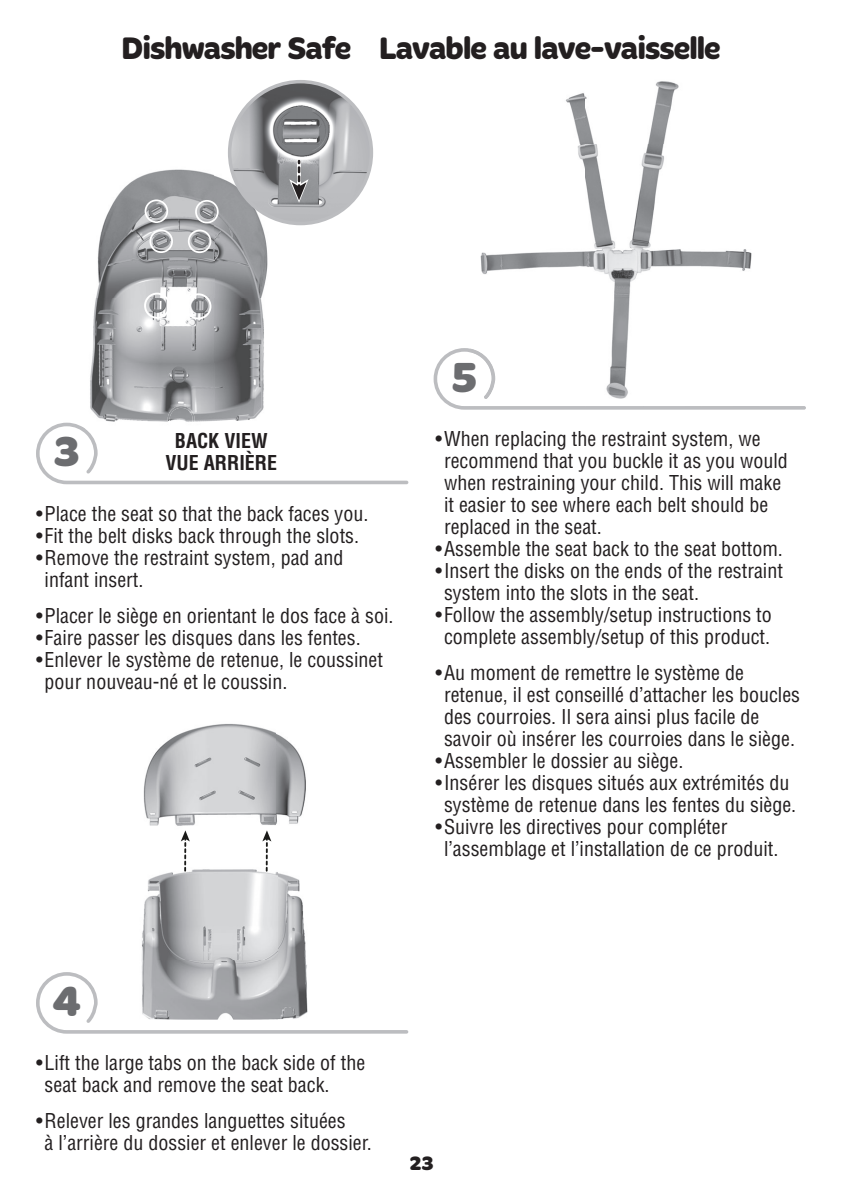
<style>
.page{position:relative;width:842px;height:1191px;background:#fff}
.page>*{position:absolute;margin:0;border:0;box-sizing:border-box;transform-origin:0 0}
.t1{font:700 43.2px "Merge Pro";color:#6c6d70}
.t2{font:700 43.2px "Merge Pro";color:#6d6e71}
.t3{font:700 32px "Merge Pro";letter-spacing:-.03em;color:#231f20}
.t4{font:condensed 20px/22px "Helvetica LT Std";color:#231f20}
.t5{font:700 condensed 20px/22px "Helvetica LT Std";color:#231f20;text-align:center}
.t6{font:700 20px "Merge Pro";color:#231f20}
</style>
<div class="page">
<svg style="left:433px;top:348px;width:373px;height:62px"></svg>
<svg style="left:36px;top:972px;width:373px;height:62px"></svg>
<img style="left:90px;top:167px;width:191px;height:239px">
<svg style="left:36px;top:406px;width:372px;height:78px"></svg>
<div style="left:145px;top:199px;width:23px;height:24px;border:2px solid #fff;border-radius:50%"></div>
<div style="left:195px;top:200px;width:24px;height:23px;border:2px solid #fff;border-radius:50%"></div>
<div style="left:188px;top:230px;width:23px;height:23px;border:2px solid #fff;border-radius:50%"></div>
<div style="left:149px;top:229px;width:24px;height:24px;border:2px solid #fff;border-radius:50%"></div>
<div style="left:144px;top:293px;width:26px;height:26px;border:2px solid #fff;border-radius:50%"></div>
<div style="left:185px;top:293px;width:26px;height:26px;border:2px solid #fff;border-radius:50%"></div>
<img style="left:230px;top:82px;width:141px;height:142px;border-radius:50%">
<svg style="left:289px;top:161px;width:19px;height:42px"></svg>
<div style="left:228px;top:80px;width:145px;height:145px;border:3px solid #bcbdc0;border-radius:50%"></div>
<img style="left:470px;top:81px;width:289px;height:268px">
<img style="left:470px;top:349px;width:289px;height:58px">
<img style="left:470px;top:363px;width:6px;height:29px">
<img style="left:110px;top:724px;width:222px;height:296px">
<svg style="left:179px;top:827px;width:13px;height:44px"></svg>
<svg style="left:261px;top:827px;width:12px;height:44px"></svg>
<h2 class="t3" style="left:121px;top:36px;width:601px">Dishwasher Safe Lavable au lave-vaisselle</h2>
<h1 class="t1" style="left:54px;top:435px;width:28px">3</h1>
<p class="t5" style="left:165px;top:431px;width:113px">BACK VIEW<br>VUE ARRIÈRE</p>
<p class="t4" style="left:36px;top:504px;width:334px">• Place the seat so that the back faces you.</p>
<p class="t4" style="left:36px;top:526px;width:324px">• Fit the belt disks back through the slots.</p>
<p class="t4" style="left:45px;top:548px;width:300px;text-indent:-9px">• Remove the restraint system, pad and infant insert.</p>
<p class="t4" style="left:36px;top:606px;width:359px">• Placer le siège en orientant le dos face à soi.</p>
<p class="t4" style="left:36px;top:628px;width:326px">• Faire passer les disques dans les fentes.</p>
<p class="t4" style="left:45px;top:650px;width:340px;text-indent:-9px">• Enlever le système de retenue, le coussinet pour nouveau-né et le coussin.</p>
<h1 class="t2" style="left:451px;top:361px;width:27px">5</h1>
<p class="t4" style="left:444px;top:429px;width:345px;text-indent:-9px">• When replacing the restraint system, we recommend that you buckle it as you would when restraining your child. This will make it easier to see where each belt should be replaced in the seat.</p>
<p class="t4" style="left:435px;top:539px;width:349px">• Assemble the seat back to the seat bottom.</p>
<p class="t4" style="left:444px;top:561px;width:340px;text-indent:-9px">• Insert the disks on the ends of the restraint system into the slots in the seat.</p>
<p class="t4" style="left:435px;top:605px;width:338px;text-align:center">• Follow the assembly/setup instructions to complete assembly/setup of this product.</p>
<p class="t4" style="left:444px;top:664px;width:357px;text-indent:-9px">• Au moment de remettre le système de retenue, il est conseillé d’attacher les boucles des courroies. Il sera ainsi plus facile de savoir où insérer les courroies dans le siège.</p>
<p class="t4" style="left:435px;top:752px;width:249px">• Assembler le dossier au siège.</p>
<p class="t4" style="left:435px;top:774px;width:362px;text-align:center">• Insérer les disques situés aux extrémités du système de retenue dans les fentes du siège.</p>
<p class="t4" style="left:444px;top:818px;width:336px;text-indent:-9px">• Suivre les directives pour compléter l’assemblage et l’installation de ce produit.</p>
<h1 class="t1" style="left:52px;top:985px;width:30px">4</h1>
<p class="t4" style="left:45px;top:1053px;width:322px;text-indent:-9px">• Lift the large tabs on the back side of the seat back and remove the seat back.</p>
<p class="t4" style="left:45px;top:1112px;width:329px;text-indent:-9px">• Relever les grandes languettes situées<br>à l’arrière du dossier et enlever le dossier.</p>
<p class="t6" style="left:410px;top:1156px;width:25px">23</p>
</div>
